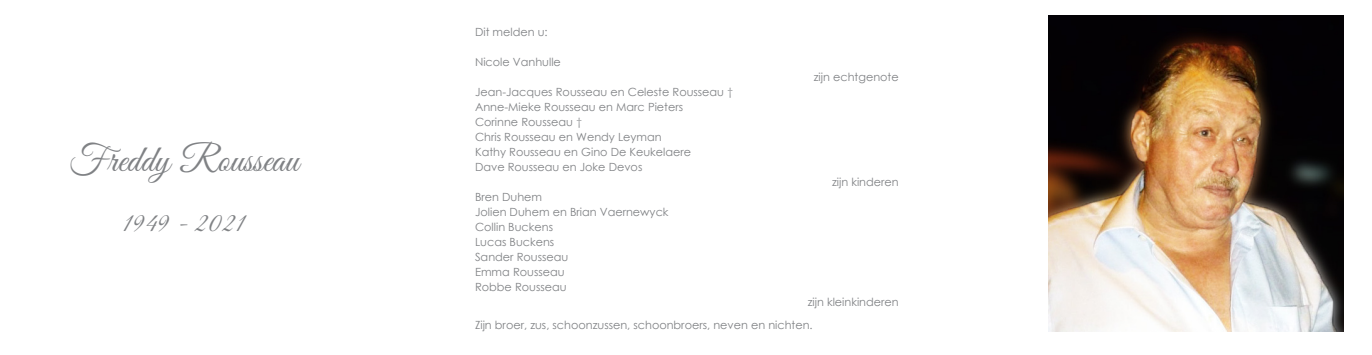
<style>
.page{position:relative;width:1372px;height:355px;background:#fff}
.page>*{position:absolute;margin:0;border:0;box-sizing:border-box;transform-origin:0 0}
.t1{font:37.5px "Great Vibes";color:#808285}
.t2{font:27.5px "Great Vibes";color:#808285}
.t3{font:11.25px/15px "Century Gothic";color:#808285}
</style>
<div class="page">
<img style="left:1048px;top:16px;width:295px;height:315px">
<h1 class="t1" style="left:69px;top:139px;width:231px">Freddy Rousseau</h1>
<h2 class="t2" style="left:122px;top:207px;width:125px">1949 - 2021</h2>
<p class="t3" style="left:475px;top:25px;width:74px">Dit melden u:</p>
<p class="t3" style="left:475px;top:55px;width:87px">Nicole Vanhulle</p>
<p class="t3" style="left:475px;top:85px;width:260px">Jean-Jacques Rousseau en Celeste Rousseau †<br>Anne-Mieke Rousseau en Marc Pieters<br>Corinne Rousseau †<br>Chris Rousseau en Wendy Leyman<br>Kathy Rousseau en Gino De Keukelaere<br>Dave Rousseau en Joke Devos</p>
<p class="t3" style="left:813px;top:70px;width:86px">zijn echtgenote</p>
<p class="t3" style="left:832px;top:175px;width:68px">zijn kinderen</p>
<p class="t3" style="left:475px;top:190px;width:195px">Bren Duhem<br>Jolien Duhem en Brian Vaernewyck<br>Collin Buckens<br>Lucas Buckens<br>Sander Rousseau<br>Emma Rousseau<br>Robbe Rousseau</p>
<p class="t3" style="left:475px;top:292px;width:425px;line-height:22.1px;text-indent:332px">zijn kleinkinderen<br>Zijn broer, zus, schoonzussen, schoonbroers, neven en nichten.</p>
</div>
